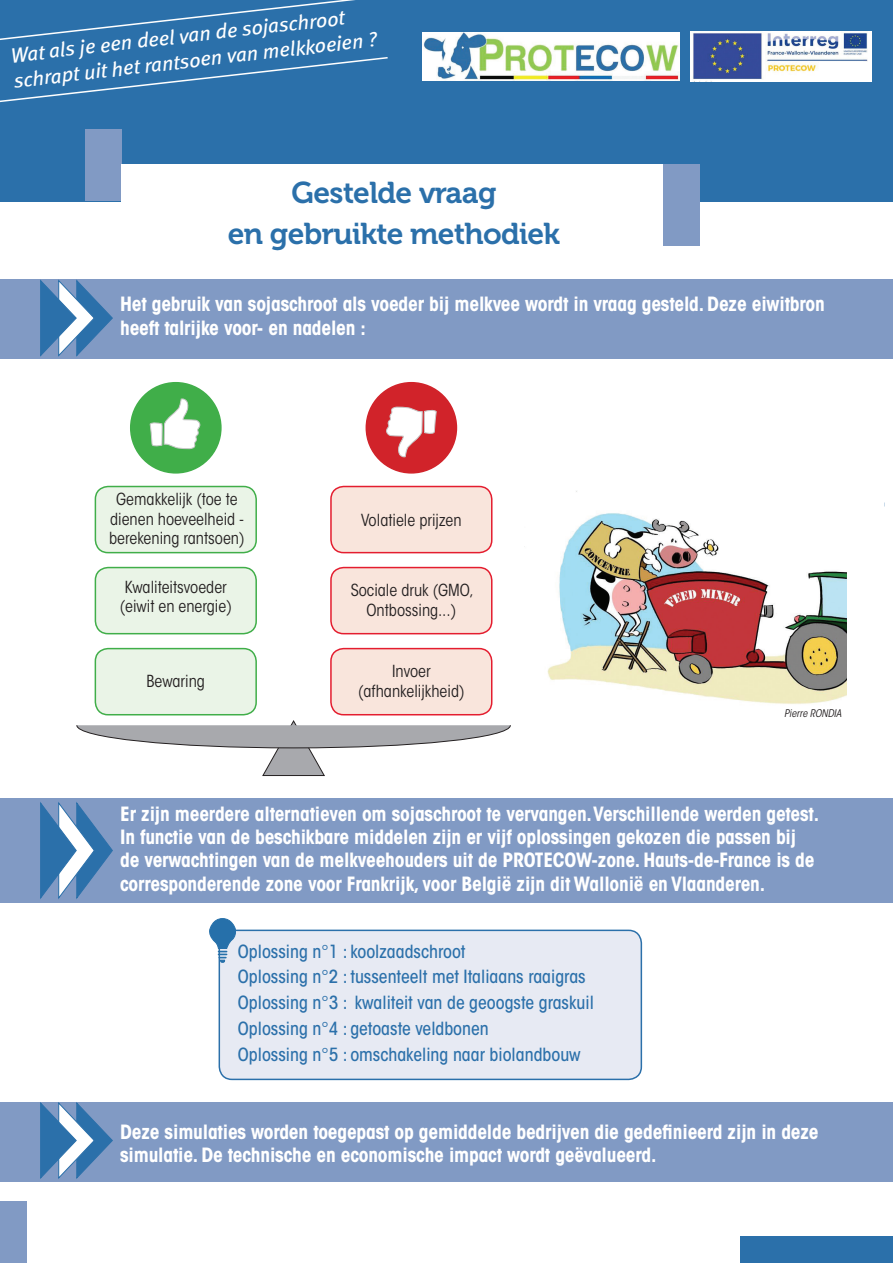
<style>
.page{position:relative;width:893px;height:1263px;background:#fff}
.page>*{position:absolute;margin:0;border:0;box-sizing:border-box;transform-origin:0 0}
.t1{font:30px/40.2px "Museo 700";letter-spacing:-.02em;color:#2b70aa;text-align:center}
.t2{font:italic 21px/25.2px "Meta Book LF";color:#fff}
.t3{font:700 condensed 19.5px/23.4px "ITC Avant Garde Std";letter-spacing:-.01em;color:#fff}
.t4{font:500 condensed 18px/25.8px "ITC Avant Garde Std";color:#2b70aa}
.t5{font:condensed 16.5px/19.8px "ITC Avant Garde Std";color:#231f20;text-align:center}
.t6{font:italic condensed 10.5px "ITC Avant Garde Std";color:#231f20}
</style>
<div class="page">
<div style="left:219px;top:930px;width:422px;height:149px;background:#e7eaf3;border-radius:13px"></div>
<div style="left:219px;top:929px;width:423px;height:151px;border:2px solid #2b70aa;border-radius:13px"></div>
<div style="left:95px;top:486px;width:161px;height:67px;background:#eaf4e7;border-radius:13px"></div>
<div style="left:95px;top:486px;width:162px;height:67px;border:2px solid #40ae49;border-radius:13px"></div>
<div style="left:331px;top:486px;width:161px;height:67px;background:#f9e5dc;border-radius:13px"></div>
<div style="left:330px;top:486px;width:162px;height:67px;border:2px solid #e41d2f;border-radius:13px"></div>
<div style="left:95px;top:567px;width:161px;height:67px;background:#eaf4e7;border-radius:13px"></div>
<div style="left:95px;top:567px;width:162px;height:67px;border:2px solid #40ae49;border-radius:13px"></div>
<div style="left:331px;top:567px;width:161px;height:67px;background:#f9e5dc;border-radius:13px"></div>
<div style="left:330px;top:567px;width:162px;height:67px;border:2px solid #e41d2f;border-radius:13px"></div>
<div style="left:95px;top:649px;width:161px;height:66px;background:#eaf4e7;border-radius:13px"></div>
<div style="left:95px;top:648px;width:162px;height:67px;border:2px solid #40ae49;border-radius:13px"></div>
<div style="left:331px;top:649px;width:161px;height:66px;background:#f9e5dc;border-radius:13px"></div>
<div style="left:330px;top:648px;width:162px;height:67px;border:2px solid #e41d2f;border-radius:13px"></div>
<div style="left:741px;top:1237px;width:152px;height:26px;background:#2b70aa"></div>
<div style="left:0;top:280px;width:893px;height:79px;background:#819ac4"></div>
<div style="left:0;top:0;width:893px;height:201px;background:#2b70aa"></div>
<img style="left:422px;top:33px;width:258px;height:47px">
<div style="left:85px;top:130px;width:36px;height:71px;background:#819ac4"></div>
<div style="left:121px;top:164px;width:542px;height:83px;background:#fff"></div>
<div style="left:663px;top:164px;width:36px;height:82px;background:#819ac4"></div>
<svg style="left:40px;top:279px;width:73px;height:78px"></svg>
<div style="left:0;top:1202px;width:26px;height:61px;background:#819ac4"></div>
<img style="left:691px;top:31px;width:181px;height:50px">
<svg style="left:209px;top:918px;width:27px;height:45px"></svg>
<svg style="left:0;top:0;width:388px;height:103px"></svg>
<div style="left:131px;top:383px;width:90px;height:90px;background:#40ae49;border-radius:50%"></div>
<svg style="left:150px;top:398px;width:50px;height:51px"></svg>
<div style="left:130px;top:382px;width:92px;height:92px;border:2px solid #40ae49;border-radius:50%"></div>
<div style="left:366px;top:383px;width:90px;height:90px;background:#d1232a;border-radius:50%"></div>
<svg style="left:386px;top:407px;width:50px;height:50px"></svg>
<div style="left:366px;top:382px;width:91px;height:92px;border:2px solid #d1232a;border-radius:50%"></div>
<svg style="left:76px;top:720px;width:435px;height:56px"></svg>
<img style="left:524px;top:491px;width:322px;height:213px">
<div style="left:0;top:798px;width:893px;height:105px;background:#819ac4"></div>
<div style="left:0;top:1102px;width:893px;height:80px;background:#819ac4"></div>
<svg style="left:40px;top:802px;width:73px;height:97px"></svg>
<svg style="left:40px;top:1102px;width:73px;height:77px"></svg>
<p class="t2" style="left:10px;top:41px;width:367px;rotate:-6deg">Wat als je een deel van de sojaschroot schrapt uit het rantsoen van melkkoeien ?</p>
<h1 class="t1" style="left:228px;top:173px;width:334px">Gestelde vraag<br>en gebruikte methodiek</h1>
<p class="t3" style="left:120px;top:292px;width:706px">Het gebruik van sojaschroot als voeder bij melkvee wordt in vraag gesteld. Deze eiwitbron heeft talrijke voor- en nadelen :</p>
<p class="t5" style="left:109px;top:489px;width:137px">Gemakkelijk (toe te dienen hoeveelheid - berekening rantsoen)</p>
<p class="t5" style="left:361px;top:510px;width:102px">Volatiele prijzen</p>
<p class="t5" style="left:120px;top:577px;width:114px">Kwaliteitsvoeder (eiwit en energie)</p>
<p class="t5" style="left:351px;top:580px;width:124px">Sociale druk (GMO,<br>Ontbossing...)</p>
<p class="t5" style="left:146px;top:671px;width:60px">Bewaring</p>
<p class="t5" style="left:358px;top:661px;width:108px">Invoer (afhankelijkheid)</p>
<p class="t6" style="left:784px;top:707px;width:59px">Pierre RONDIA</p>
<p class="t3" style="left:120px;top:802px;width:701px">Er zijn meerdere alternatieven om sojaschroot te vervangen.Verschillende werden getest.<br>In functie van de beschikbare middelen zijn er vijf oplossingen gekozen die passen bij de verwachtingen van de melkveehouders uit de PROTECOW-zone. Hauts-de-France is de corresponderende zone voor Frankrijk, voor België zijn dit Wallonië en Vlaanderen.</p>
<p class="t4" style="left:238px;top:938px;width:357px">Oplossing n°1 : koolzaadschroot<br>Oplossing n°2 : tussenteelt met Italiaans raaigras Oplossing n°3 : kwaliteit van de geoogste graskuil Oplossing n°4 : getoaste veldbonen<br>Oplossing n°5 : omschakeling naar biolandbouw</p>
<p class="t3" style="left:120px;top:1119px;width:700px">Deze simulaties worden toegepast op gemiddelde bedrijven die gedefinieerd zijn in deze simulatie. De technische en economische impact wordt geëvalueerd.</p>
</div>
